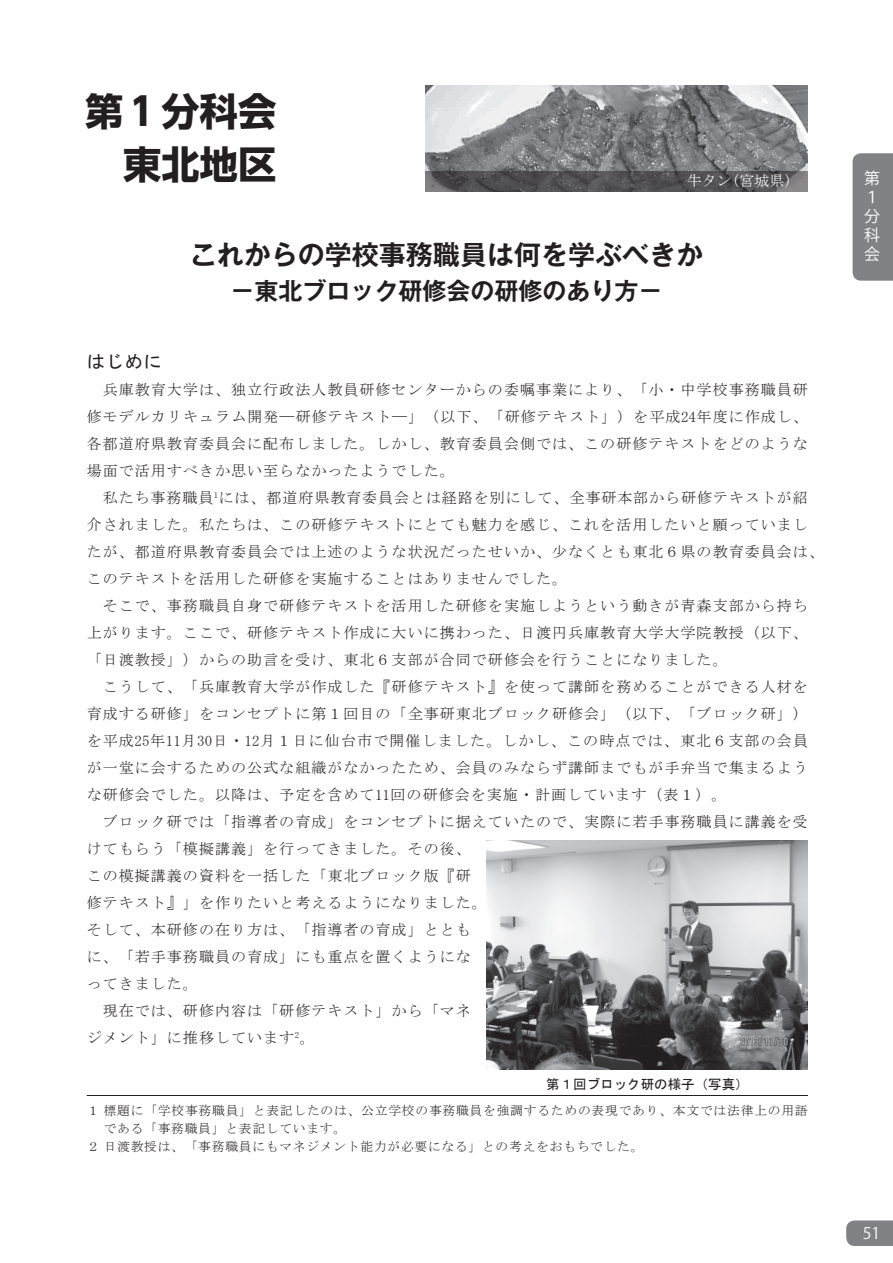
<style>
.page{position:relative;width:893px;height:1263px;background:#fff}
.page>*{position:absolute;margin:0;border:0;box-sizing:border-box;transform-origin:0 0}
.部名{font:700 38.25px "UD Shin Go Pro";color:#231f20}
.テーマ1{font:700 27px "Gothic MB101 Pro De";color:#231f20}
.テーマ2{font:700 24px "Gothic MB101 Pro De";color:#231f20}
.見出し_大{font:18px "MS Gothic";color:#231f20}
.t1{font:15.9px/19.2px "Koz Go Pr 6 N";color:#fff}
.はじめに_おわりに_本文{font:15px/27px "MS Mincho";letter-spacing:.07em;color:#231f20;text-align:justify}
.写真文字部分{font:15px "MS Mincho";color:#fff}
.キャプション{font:13.5px "MS Gothic";color:#231f20}
.注釈{font:12.75px/18px "MS Mincho";letter-spacing:.065em;color:#231f20}
.注釈2{font:12.75px "MS Mincho";letter-spacing:.06em;color:#231f20}
</style>
<div class="page">
<div style="left:853px;top:153px;width:40px;height:128px;background:#808285"></div>
<svg style="left:846px;top:1220px;width:47px;height:26px"></svg>
<img style="left:425px;top:85px;width:383px;height:86px">
<svg style="left:425px;top:171px;width:383px;height:20px;background:#545254"></svg>
<hr style="left:87px;top:1095px;width:721px;height:1px;background:#231f20">
<img style="left:487px;top:840px;width:321px;height:230px">
<p class="部名" style="left:85px;top:80px;width:193px">第１分科会</p>
<p class="部名" style="left:85px;top:134px;width:193px">　東北地区</p>
<p class="写真文字部分" style="left:687px;top:174px;width:114px">牛タン(宮城県）</p>
<p class="テーマ1" style="left:190px;top:232px;width:515px">これからの学校事務職員は何を学ぶべきか</p>
<p class="テーマ2" style="left:230px;top:271px;width:434px">−東北ブロック研修会の研修のあり方−</p>
<p class="見出し_大" style="left:87px;top:352px;width:77px">はじめに</p>
<p class="はじめに_おわりに_本文" style="left:87px;top:376px;width:723px;text-indent:16px">兵庫教育大学は、独立行政法人教員研修センターからの委嘱事業により、「小・中学校事務職員研修モデルカリキュラム開発―研修テキスト―」（以下、「研修テキスト」）を平成24年度に作成し、各都道府県教育委員会に配布しました。しかし、教育委員会側では、この研修テキストをどのような場面で活用すべきか思い至らなかったようでした。</p>
<p class="はじめに_おわりに_本文" style="left:87px;top:484px;width:739px;text-align:left;text-indent:16px">私たち事務職員<sup>1</sup>には、都道府県教育委員会とは経路を別にして、全事研本部から研修テキストが紹介されました。私たちは、この研修テキストにとても魅力を感じ、これを活用したいと願っていましたが、都道府県教育委員会では上述のような状況だったせいか、少なくとも東北６県の教育委員会は、このテキストを活用した研修を実施することはありませんでした。</p>
<p class="はじめに_おわりに_本文" style="left:87px;top:592px;width:723px;text-indent:16px">そこで、事務職員自身で研修テキストを活用した研修を実施しようという動きが青森支部から持ち上がります。ここで、研修テキスト作成に大いに携わった、日渡円兵庫教育大学大学院教授（以下、「日渡教授」）からの助言を受け、東北６支部が合同で研修会を行うことになりました。</p>
<p class="はじめに_おわりに_本文" style="left:87px;top:673px;width:723px;text-indent:16px">こうして、「兵庫教育大学が作成した『研修テキスト』を使って講師を務めることができる人材を育成する研修」をコンセプトに第１回目の「全事研東北ブロック研修会」（以下、「ブロック研」）を平成25年11月30日・12月１日に仙台市で開催しました。しかし、この時点では、東北６支部の会員が一堂に会するための公式な組織がなかったため、会員のみならず講師までもが手弁当で集まるような研修会でした。以降は、予定を含めて11回の研修会を実施・計画しています（表１）。</p>
<p class="はじめに_おわりに_本文" style="left:87px;top:808px;width:723px;text-align:left;text-indent:16px">ブロック研では「指導者の育成」をコンセプトに据えていたので、実際に若手事務職員に講義を受けてもらう「模擬講義」を行ってきました。その後、<br>この模擬講義の資料を一括した「東北ブロック版『研<br>修テキスト』」を作りたいと考えるようになりました。<br>そして、本研修の在り方は、「指導者の育成」ととも<br>に、「若手事務職員の育成」にも重点を置くようにな<br>ってきました。</p>
<p class="はじめに_おわりに_本文" style="left:87px;top:997px;width:386px;text-indent:16px">現在では、研修内容は「研修テキスト」から「マネジメント」に推移しています<sup>2</sup>。</p>
<p class="キャプション" style="left:546px;top:1077px;width:204px">第１回ブロック研の様子（写真）</p>
<p class="注釈" style="left:104px;top:1102px;width:705px;text-indent:-17px">１標題に「学校事務職員」と表記したのは、公立学校の事務職員を強調するための表現であり、本文では法律上の用語である「事務職員」と表記しています。</p>
<p class="注釈2" style="left:87px;top:1140px;width:558px">２日渡教授は、「事務職員にもマネジメント能力が必要になる」との考えをおもちでした。</p>
<p class="t1" style="left:864px;top:169px;width:17px">第<br>１分科会</p>
<p class="t1" style="left:863px;top:1224px;width:19px">51</p>
</div>
